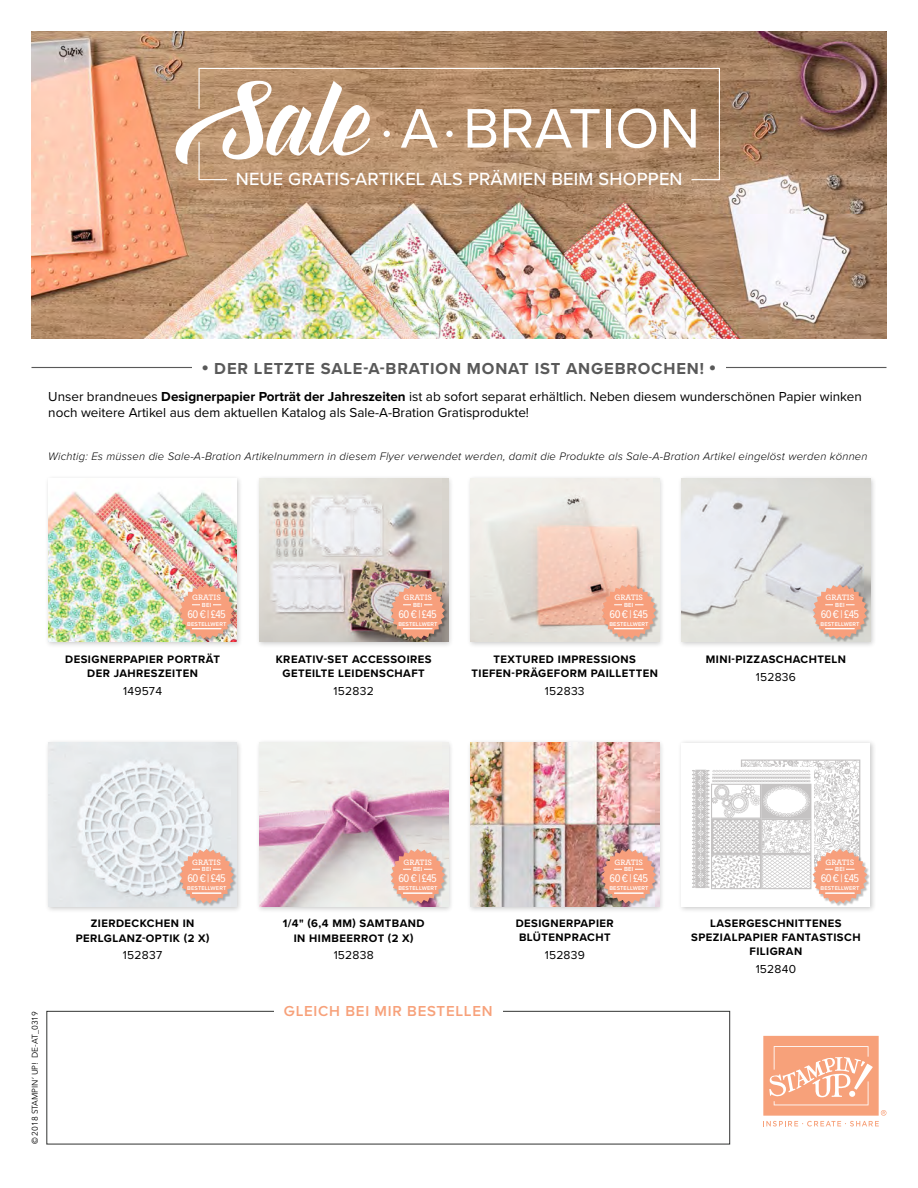
<style>
.page{position:relative;width:918px;height:1188px;background:#fff}
.page>*{position:absolute;margin:0;border:0;box-sizing:border-box;transform-origin:0 0}
.t1{font:100.2px "Everglow";color:#fff}
.t2{font:57.75px "Proxima Nova";color:#fff}
.t3{font:500 18.15px "Proxima Nova";letter-spacing:.01em;color:#fff}
.t4{font:700 16.5px "Proxima Nova A";letter-spacing:.05em;color:#595959}
.t5{font:600 15px "Proxima Nova A";letter-spacing:.05em;color:#f7a17a}
.t6{font:13.5px/16.2px "Proxima Nova";color:#000}
.t7{font:12px "Proxima Nova";letter-spacing:.02em;color:#000}
.t8{font:11.55px "Proxima Nova Cond";letter-spacing:-.05em;color:#fff}
.t9{font:700 11.25px/14.4px "Proxima Nova";letter-spacing:.04em;color:#000;text-align:center}
.t10{font:italic 300 11.25px "Proxima Nova";letter-spacing:.02em;color:#000}
.t11{font:8.25px "Avenir Next LT Pro";color:#000}
.t12{font:600 8.1px "Archer";color:#fff}
.t13{font:600 6.15px "Proxima Nova";letter-spacing:.03em;color:#fff}
.t14{font:600 5.7px "Proxima Nova";letter-spacing:.02em;color:#fff}
.s1{font-size:21px}
.s2{font-weight:700}
</style>
<div class="page">
<div style="left:678px;top:739px;width:198px;height:174px;background:#000;opacity:.2"></div>
<div style="left:682px;top:743px;width:188px;height:163px;background:#fff"></div>
<div style="left:678px;top:475px;width:198px;height:173px;background:#000;opacity:.2"></div>
<img style="left:682px;top:478px;width:188px;height:164px">
<div style="left:44px;top:739px;width:199px;height:174px;background:#000;opacity:.2"></div>
<img style="left:48px;top:743px;width:189px;height:163px">
<svg style="left:763px;top:1036px;width:123px;height:91px"></svg>
<img style="left:32px;top:32px;width:854px;height:307px">
<svg style="left:198px;top:67px;width:523px;height:114px"></svg>
<svg style="left:198px;top:141px;width:30px;height:40px"></svg>
<hr style="left:32px;top:367px;width:255px;height:1px;background:#595959">
<hr style="left:632px;top:367px;width:255px;height:1px;background:#595959">
<div style="left:46px;top:1011px;width:684px;height:133px;border:1px solid #323332"></div>
<div style="left:274px;top:1004px;width:228px;height:14px;background:#fff"></div>
<div style="left:44px;top:475px;width:199px;height:173px;background:#000;opacity:.2"></div>
<img style="left:48px;top:478px;width:189px;height:164px">
<div style="left:255px;top:475px;width:199px;height:173px;background:#000;opacity:.2"></div>
<img style="left:259px;top:478px;width:189px;height:164px">
<div style="left:255px;top:739px;width:199px;height:174px;background:#000;opacity:.2"></div>
<img style="left:259px;top:743px;width:189px;height:163px">
<div style="left:466px;top:475px;width:199px;height:173px;background:#000;opacity:.2"></div>
<img style="left:470px;top:478px;width:189px;height:164px">
<div style="left:466px;top:739px;width:199px;height:174px;background:#000;opacity:.2"></div>
<img style="left:470px;top:743px;width:189px;height:163px">
<div style="left:192px;top:357px;width:534px;height:21px;background:#fff"></div>
<div style="left:813px;top:585px;width:57px;height:57px;background:#000;opacity:.25"></div>
<svg style="left:813px;top:584px;width:54px;height:55px"></svg>
<hr style="left:825px;top:605px;width:30px;height:1px;background:#fff">
<hr style="left:825px;top:628px;width:30px;height:1px;background:#fff">
<div style="left:834px;top:602px;width:12px;height:5px;background:#f79f7c"></div>
<div style="left:813px;top:849px;width:57px;height:57px;background:#000;opacity:.25"></div>
<svg style="left:692px;top:759px;width:175px;height:144px"></svg>
<hr style="left:825px;top:869px;width:30px;height:1px;background:#fff">
<hr style="left:825px;top:893px;width:30px;height:1px;background:#fff">
<div style="left:834px;top:867px;width:12px;height:5px;background:#f79f7c"></div>
<div style="left:602px;top:585px;width:57px;height:57px;background:#000;opacity:.25"></div>
<svg style="left:601px;top:584px;width:55px;height:55px"></svg>
<div style="left:623px;top:602px;width:12px;height:5px;background:#f79f7c"></div>
<div style="left:602px;top:849px;width:57px;height:57px;background:#000;opacity:.25"></div>
<svg style="left:601px;top:849px;width:55px;height:54px"></svg>
<div style="left:623px;top:867px;width:12px;height:5px;background:#f79f7c"></div>
<div style="left:391px;top:585px;width:57px;height:57px;background:#000;opacity:.25"></div>
<svg style="left:390px;top:584px;width:55px;height:55px"></svg>
<div style="left:412px;top:602px;width:12px;height:5px;background:#f79f7c"></div>
<div style="left:391px;top:849px;width:57px;height:57px;background:#000;opacity:.25"></div>
<svg style="left:390px;top:849px;width:55px;height:54px"></svg>
<div style="left:412px;top:867px;width:12px;height:5px;background:#f79f7c"></div>
<div style="left:180px;top:585px;width:57px;height:57px;background:#000;opacity:.25"></div>
<img style="left:179px;top:584px;width:55px;height:55px">
<div style="left:201px;top:602px;width:12px;height:5px;background:#f79f7c"></div>
<div style="left:180px;top:849px;width:57px;height:57px;background:#000;opacity:.25"></div>
<svg style="left:179px;top:849px;width:55px;height:54px"></svg>
<div style="left:201px;top:867px;width:12px;height:5px;background:#f79f7c"></div>
<p class="t1" style="left:176px;top:53px;width:193px">Sale</p>
<p class="t2" style="left:380px;top:85px;width:322px">.A.BRATION</p>
<p class="t3" style="left:236px;top:166px;width:448px">NEUE GRATIS-ARTIKEL ALS PRÄMIEN BEIM SHOPPEN</p>
<p class="t4" style="left:202px;top:356px;width:516px"><span class="s1">•</span> DER LETZTE SALE-A-BRATION MONAT IST ANGEBROCHEN! <span class="s1">•</span></p>
<p class="t6" style="left:48px;top:387px;width:815px">Unser brandneues <span class="s2">Designerpapier Porträt der Jahreszeiten</span> ist ab sofort separat erhältlich. Neben diesem wunderschönen Papier winken noch weitere Artikel aus dem aktuellen Katalog als Sale-A-Bration Gratisprodukte!</p>
<p class="t10" style="left:48px;top:448px;width:821px">Wichtig: Es müssen die Sale-A-Bration Artikelnummern in diesem Flyer verwendet werden, damit die Produkte als Sale-A-Bration Artikel eingelöst werden können</p>
<p class="t12" style="left:192px;top:591px;width:30px">GRATIS</p>
<p class="t13" style="left:202px;top:600px;width:11px">BEI</p>
<p class="t14" style="left:187px;top:619px;width:41px">BESTELLWERT</p>
<p class="t8" style="left:187px;top:605px;width:40px">60 € | £45</p>
<p class="t12" style="left:403px;top:591px;width:30px">GRATIS</p>
<p class="t13" style="left:413px;top:600px;width:11px">BEI</p>
<p class="t14" style="left:398px;top:619px;width:41px">BESTELLWERT</p>
<p class="t8" style="left:399px;top:605px;width:40px">60 € | £45</p>
<p class="t12" style="left:614px;top:591px;width:30px">GRATIS</p>
<p class="t13" style="left:624px;top:600px;width:11px">BEI</p>
<p class="t14" style="left:609px;top:619px;width:41px">BESTELLWERT</p>
<p class="t8" style="left:610px;top:605px;width:40px">60 € | £45</p>
<p class="t12" style="left:826px;top:591px;width:30px">GRATIS</p>
<p class="t13" style="left:835px;top:600px;width:11px">BEI</p>
<p class="t14" style="left:821px;top:619px;width:41px">BESTELLWERT</p>
<p class="t8" style="left:821px;top:605px;width:40px">60 € | £45</p>
<p class="t9" style="left:65px;top:652px;width:156px">DESIGNERPAPIER PORTRÄT<br>DER JAHRESZEITEN</p>
<p class="t7" style="left:123px;top:682px;width:41px">149574</p>
<p class="t9" style="left:276px;top:652px;width:157px">KREATIV-SET ACCESSOIRES<br>GETEILTE LEIDENSCHAFT</p>
<p class="t7" style="left:334px;top:682px;width:42px">152832</p>
<p class="t9" style="left:472px;top:652px;width:188px">TEXTURED IMPRESSIONS<br>TIEFEN-PRÄGEFORM PAILLETTEN</p>
<p class="t7" style="left:545px;top:682px;width:41px">152833</p>
<p class="t9" style="left:706px;top:652px;width:142px">MINI-PIZZASCHACHTELN</p>
<p class="t7" style="left:756px;top:668px;width:42px">152836</p>
<p class="t11" style="left:30px;top:1144px;width:135px;rotate:-90deg">© 2018 STAMPIN’ UP! DE-AT_0319</p>
<p class="t12" style="left:192px;top:856px;width:30px">GRATIS</p>
<p class="t13" style="left:202px;top:865px;width:11px">BEI</p>
<p class="t14" style="left:187px;top:884px;width:41px">BESTELLWERT</p>
<p class="t8" style="left:187px;top:870px;width:40px">60 € | £45</p>
<p class="t9" style="left:76px;top:916px;width:135px">ZIERDECKCHEN IN<br>PERLGLANZ-OPTIK (2 X)</p>
<p class="t7" style="left:123px;top:946px;width:41px">152837</p>
<p class="t12" style="left:403px;top:856px;width:30px">GRATIS</p>
<p class="t13" style="left:413px;top:865px;width:11px">BEI</p>
<p class="t14" style="left:398px;top:884px;width:41px">BESTELLWERT</p>
<p class="t8" style="left:399px;top:870px;width:40px">60 € | £45</p>
<p class="t12" style="left:614px;top:856px;width:30px">GRATIS</p>
<p class="t13" style="left:624px;top:865px;width:11px">BEI</p>
<p class="t14" style="left:609px;top:884px;width:41px">BESTELLWERT</p>
<p class="t8" style="left:610px;top:870px;width:40px">60 € | £45</p>
<p class="t12" style="left:826px;top:856px;width:30px">GRATIS</p>
<p class="t13" style="left:835px;top:865px;width:11px">BEI</p>
<p class="t14" style="left:821px;top:884px;width:41px">BESTELLWERT</p>
<p class="t8" style="left:821px;top:870px;width:40px">60 € | £45</p>
<p class="t9" style="left:283px;top:916px;width:144px">1/4" (6,4 MM) SAMTBAND<br>IN HIMBEERROT (2 X)</p>
<p class="t7" style="left:334px;top:946px;width:42px">152838</p>
<p class="t9" style="left:516px;top:917px;width:100px;line-height:13.5px;text-align:left">DESIGNERPAPIER<br>BLÜTENPRACHT</p>
<p class="t7" style="left:545px;top:946px;width:42px">152839</p>
<p class="t9" style="left:691px;top:916px;width:171px;line-height:14px">LASERGESCHNITTENES<br>SPEZIALPAPIER FANTASTISCH<br>FILIGRAN</p>
<p class="t7" style="left:756px;top:960px;width:42px">152840</p>
<p class="t5" style="left:284px;top:1000px;width:210px">GLEICH BEI MIR BESTELLEN</p>
</div>
